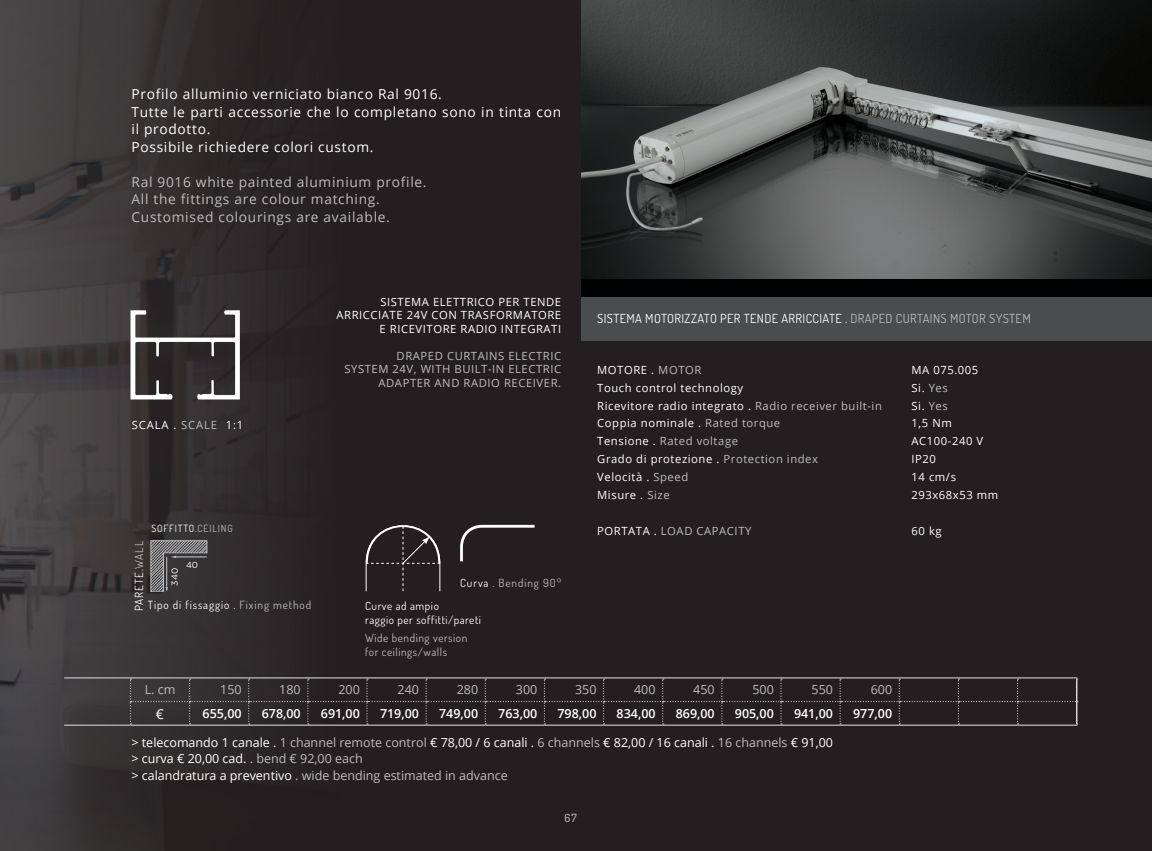
<style>
.page{position:relative;width:1152px;height:851px;background:#fff}
.page>*{position:absolute;margin:0;border:0;box-sizing:border-box;transform-origin:0 0}
.Paragrafo_base{font:13.75px/17.5px "Open Sans";letter-spacing:.05em;color:#fff}
.Paragrafo_base-2{font:13.75px "Open Sans";letter-spacing:.05em;color:#bcbdc0}
.t1{font:12.5px "Open Sans";color:#fff}
.t2{font:12.5px "Open Sans";color:#bcbdc0}
.t3{font:600 12.5px "Open Sans";color:#fff}
.t4{font:12.5px "Dosis";letter-spacing:.03em;color:#fff}
.t5{font:11.25px "Open Sans";letter-spacing:.05em;color:#fff}
.t6{font:11.25px "Open Sans";letter-spacing:.05em;color:#bcbdc0}
.t7{font:11.25px "Dosis";letter-spacing:.08em;color:#fff}
.t8{font:11.25px "Dosis";letter-spacing:.05em;color:#fff}
.t9{font:11.25px "Dosis";letter-spacing:.05em;color:#bcbdc0}
.t10{font:11.25px "Dosis";letter-spacing:.08em;color:#bcbdc0}
.t11{font:11.25px "Open Sans";letter-spacing:.08em;color:#fff}
.t12{font:500 11.25px "Dosis";color:#bcbdc0}
.t13{font:10px "Dosis";letter-spacing:.08em;color:#fff}
.t14{font:8.75px "Gotham";color:#fff}
.s1{color:#bcbdc0}
.s2{color:#fff}
</style>
<div class="page">
<div style="left:0;top:0;width:1152px;height:850px;background:#231f20"></div>
<div style="left:581px;top:296px;width:571px;height:45px;background:#4b4c4d"></div>
<div style="left:581px;top:279px;width:571px;height:17px;background:#010203"></div>
<img style="left:0;top:0;width:340px;height:850px">
<img style="left:581px;top:0;width:571px;height:279px">
<img style="left:128px;top:308px;width:114px;height:93px">
<hr style="left:64px;top:724px;width:66px;height:1px;background:#bcbdc0">
<hr style="left:130px;top:677px;width:60px;height:1px;background:#bcbdc0">
<hr style="left:190px;top:677px;width:59px;height:1px;background:#bcbdc0">
<hr style="left:249px;top:677px;width:59px;height:1px;background:#bcbdc0">
<hr style="left:308px;top:677px;width:59px;height:1px;background:#bcbdc0">
<hr style="left:367px;top:677px;width:59px;height:1px;background:#bcbdc0">
<hr style="left:426px;top:677px;width:59px;height:1px;background:#bcbdc0">
<hr style="left:485px;top:677px;width:59px;height:1px;background:#bcbdc0">
<hr style="left:544px;top:677px;width:59px;height:1px;background:#bcbdc0">
<hr style="left:603px;top:677px;width:59px;height:1px;background:#bcbdc0">
<hr style="left:662px;top:677px;width:60px;height:1px;background:#bcbdc0">
<hr style="left:722px;top:677px;width:59px;height:1px;background:#bcbdc0">
<hr style="left:781px;top:677px;width:59px;height:1px;background:#bcbdc0">
<hr style="left:840px;top:677px;width:59px;height:1px;background:#bcbdc0">
<hr style="left:899px;top:677px;width:59px;height:1px;background:#bcbdc0">
<hr style="left:958px;top:677px;width:59px;height:1px;background:#bcbdc0">
<hr style="left:1017px;top:677px;width:60px;height:1px;background:#bcbdc0">
<hr style="left:130px;top:724px;width:60px;height:1px;background:#bcbdc0">
<hr style="left:190px;top:724px;width:59px;height:1px;background:#bcbdc0">
<hr style="left:249px;top:724px;width:59px;height:1px;background:#bcbdc0">
<hr style="left:308px;top:724px;width:59px;height:1px;background:#bcbdc0">
<hr style="left:367px;top:724px;width:59px;height:1px;background:#bcbdc0">
<hr style="left:426px;top:724px;width:59px;height:1px;background:#bcbdc0">
<hr style="left:485px;top:724px;width:59px;height:1px;background:#bcbdc0">
<hr style="left:544px;top:724px;width:59px;height:1px;background:#bcbdc0">
<hr style="left:603px;top:724px;width:59px;height:1px;background:#bcbdc0">
<hr style="left:662px;top:724px;width:60px;height:1px;background:#bcbdc0">
<hr style="left:722px;top:724px;width:59px;height:1px;background:#bcbdc0">
<hr style="left:781px;top:724px;width:59px;height:1px;background:#bcbdc0">
<hr style="left:840px;top:724px;width:59px;height:1px;background:#bcbdc0">
<hr style="left:899px;top:724px;width:59px;height:1px;background:#bcbdc0">
<hr style="left:958px;top:724px;width:59px;height:1px;background:#bcbdc0">
<hr style="left:1017px;top:724px;width:60px;height:1px;background:#bcbdc0">
<hr style="left:64px;top:677px;width:66px;height:1px;background:#bcbdc0">
<svg style="left:130px;top:678px;width:947px;height:46px"></svg>
<svg style="left:150px;top:540px;width:57px;height:51px;background:#5b595a"></svg>
<svg style="left:365px;top:525px;width:76px;height:67px"></svg>
<svg style="left:460px;top:524px;width:75px;height:38px"></svg>
<p class="Paragrafo_base" style="left:131px;top:85px;width:312px">Profilo alluminio verniciato bianco Ral 9016.</p>
<p class="Paragrafo_base" style="left:131px;top:103px;width:431px">Tutte le parti accessorie che lo completano sono in tinta con il prodotto.</p>
<p class="Paragrafo_base" style="left:131px;top:138px;width:243px">Possibile richiedere colori custom.</p>
<p class="Paragrafo_base-2" style="left:131px;top:172px;width:296px">Ral 9016 white painted aluminium profile.</p>
<p class="Paragrafo_base-2" style="left:131px;top:190px;width:250px">All the fittings are colour matching.</p>
<p class="Paragrafo_base-2" style="left:131px;top:207px;width:260px">Customised colourings are available.</p>
<p class="t11" style="left:132px;top:417px;width:113px">SCALA . <span class="s1">SCALE</span> 1:1</p>
<p class="t5" style="left:380px;top:294px;width:182px">SISTEMA ELETTRICO PER TENDE</p>
<p class="t5" style="left:336px;top:307px;width:226px">ARRICCIATE 24V CON TRASFORMATORE</p>
<p class="t5" style="left:379px;top:321px;width:183px">E RICEVITORE RADIO INTEGRATI</p>
<p class="t6" style="left:396px;top:348px;width:166px">DRAPED CURTAINS ELECTRIC</p>
<p class="t6" style="left:344px;top:361px;width:218px">SYSTEM 24V, WITH BUILT-IN ELECTRIC</p>
<p class="t6" style="left:378px;top:375px;width:184px">ADAPTER AND RADIO RECEIVER.</p>
<p class="t13" style="left:151px;top:522px;width:83px">SOFFITTO.<span class="s1">CEILING</span></p>
<p class="t7" style="left:132px;top:611px;width:71px;rotate:-90deg">PARETE.<span class="s1">WALL</span></p>
<p class="t14" style="left:186px;top:558px;width:14px">40</p>
<p class="t14" style="left:169px;top:585px;width:19px;rotate:-90deg">340</p>
<p class="t7" style="left:148px;top:597px;width:165px">Tipo di fissaggio . <span class="s1">Fixing method</span></p>
<p class="t10" style="left:460px;top:575px;width:103px"><span class="s2">Curva</span> . Bending 90°</p>
<p class="t8" style="left:365px;top:598px;width:75px">Curve ad ampio</p>
<p class="t8" style="left:365px;top:612px;width:117px">raggio per soffitti/pareti</p>
<p class="t9" style="left:365px;top:630px;width:104px">Wide bending version</p>
<p class="t9" style="left:365px;top:644px;width:83px">for ceilings/walls</p>
<p class="t4" style="left:597px;top:310px;width:435px">SISTEMA MOTORIZZATO PER TENDE ARRICCIATE . <span class="s1">DRAPED CURTAINS MOTOR SYSTEM</span></p>
<p class="t5" style="left:597px;top:362px;width:106px">MOTORE . <span class="s1">MOTOR</span></p>
<p class="t5" style="left:911px;top:362px;width:68px">MA 075.005</p>
<p class="t5" style="left:597px;top:380px;width:147px">Touch control technology</p>
<p class="t5" style="left:911px;top:380px;width:38px">Si. <span class="s1">Yes</span></p>
<p class="t5" style="left:597px;top:397px;width:286px">Ricevitore radio integrato . <span class="s1">Radio receiver built-in</span></p>
<p class="t5" style="left:911px;top:397px;width:38px">Si. <span class="s1">Yes</span></p>
<p class="t5" style="left:597px;top:415px;width:184px">Coppia nominale . <span class="s1">Rated torque</span></p>
<p class="t5" style="left:911px;top:415px;width:42px">1,5 Nm</p>
<p class="t6" style="left:597px;top:433px;width:142px"><span class="s2">Tensione .</span> Rated voltage</p>
<p class="t5" style="left:911px;top:433px;width:73px">AC100-240 V</p>
<p class="t5" style="left:597px;top:451px;width:222px">Grado di protezione . <span class="s1">Protection index</span></p>
<p class="t5" style="left:911px;top:451px;width:26px">IP20</p>
<p class="t5" style="left:597px;top:469px;width:92px">Velocità . <span class="s1">Speed</span></p>
<p class="t5" style="left:911px;top:469px;width:46px">14 cm/s</p>
<p class="t5" style="left:597px;top:487px;width:74px">Misure . <span class="s1">Size</span></p>
<p class="t5" style="left:911px;top:487px;width:88px">293x68x53 mm</p>
<p class="t6" style="left:597px;top:523px;width:156px"><span class="s2">PORTATA .</span> LOAD CAPACITY</p>
<p class="t5" style="left:911px;top:523px;width:32px">60 kg</p>
<p class="t2" style="left:145px;top:681px;width:32px">L. cm</p>
<p class="t2" style="left:220px;top:681px;width:23px">150</p>
<p class="t2" style="left:279px;top:681px;width:23px">180</p>
<p class="t2" style="left:338px;top:681px;width:23px">200</p>
<p class="t2" style="left:397px;top:681px;width:23px">240</p>
<p class="t2" style="left:457px;top:681px;width:23px">280</p>
<p class="t2" style="left:516px;top:681px;width:23px">300</p>
<p class="t2" style="left:575px;top:681px;width:23px">350</p>
<p class="t2" style="left:634px;top:681px;width:23px">400</p>
<p class="t2" style="left:693px;top:681px;width:23px">450</p>
<p class="t2" style="left:752px;top:681px;width:23px">500</p>
<p class="t2" style="left:811px;top:681px;width:23px">550</p>
<p class="t2" style="left:870px;top:681px;width:23px">600</p>
<p class="Paragrafo_base" style="left:156px;top:704px;width:10px">€</p>
<p class="t3" style="left:203px;top:705px;width:41px">655,00</p>
<p class="t3" style="left:262px;top:705px;width:41px">678,00</p>
<p class="t3" style="left:321px;top:705px;width:41px">691,00</p>
<p class="t3" style="left:380px;top:705px;width:41px">719,00</p>
<p class="t3" style="left:439px;top:705px;width:41px">749,00</p>
<p class="t3" style="left:498px;top:705px;width:41px">763,00</p>
<p class="t3" style="left:557px;top:705px;width:41px">798,00</p>
<p class="t3" style="left:616px;top:705px;width:41px">834,00</p>
<p class="t3" style="left:675px;top:705px;width:41px">869,00</p>
<p class="t3" style="left:735px;top:705px;width:41px">905,00</p>
<p class="t3" style="left:794px;top:705px;width:41px">941,00</p>
<p class="t3" style="left:853px;top:705px;width:41px">977,00</p>
<p class="t1" style="left:131px;top:733px;width:703px">&gt; telecomando 1 canale . <span class="s1">1 channel remote control</span> € 78,00 / 6 canali . <span class="s1">6 channels</span> € 82,00 / 16 canali . <span class="s1">16 channels</span> € 91,00</p>
<p class="t1" style="left:131px;top:750px;width:233px">&gt; curva € 20,00 cad. <span class="s1">. bend € 92,00 each</span></p>
<p class="t2" style="left:131px;top:766px;width:378px"><span class="s2">&gt; calandratura a preventivo</span> . wide bending estimated in advance</p>
<p class="t12" style="left:564px;top:810px;width:14px">67</p>
</div>
